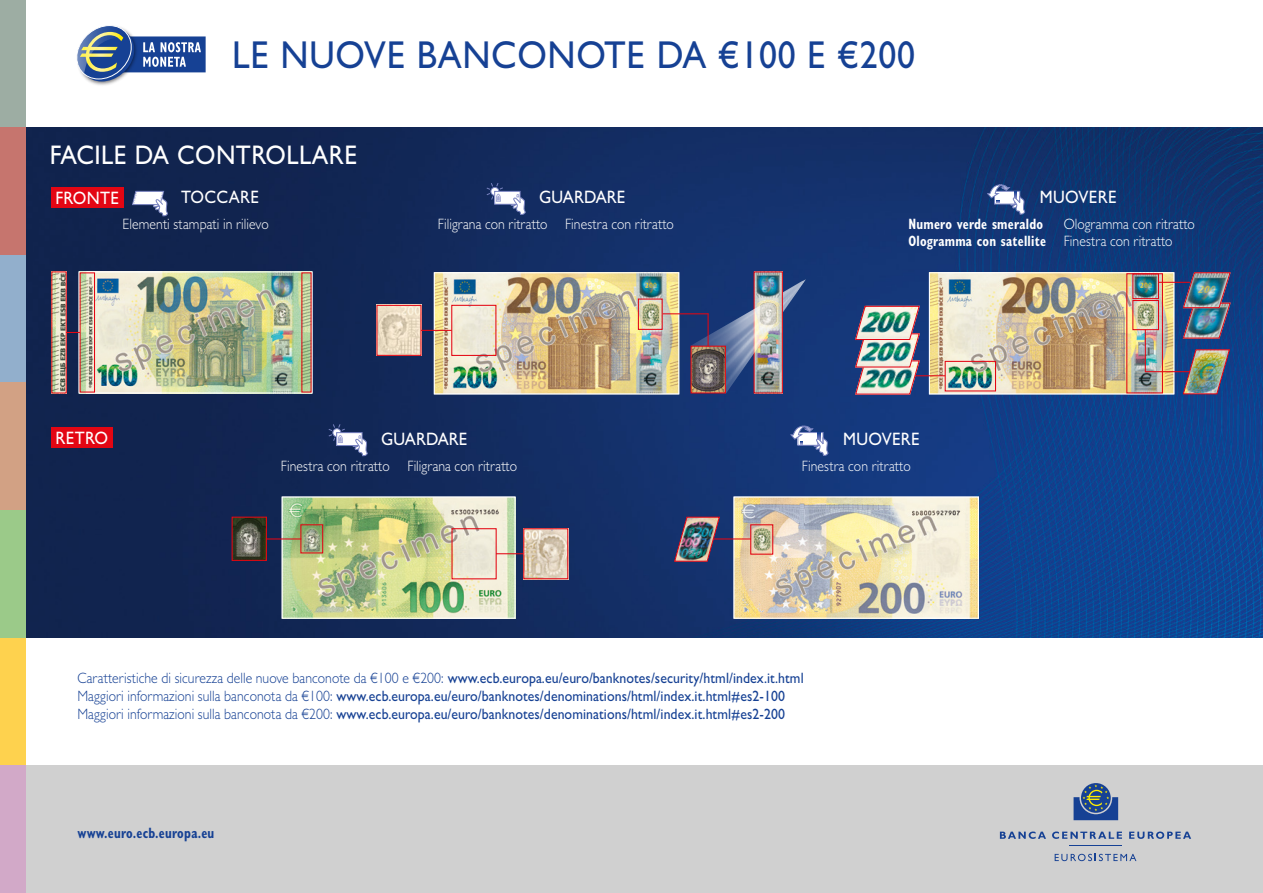
<style>
.page{position:relative;width:1263px;height:893px;background:#fff}
.page>*{position:absolute;margin:0;border:0;box-sizing:border-box;transform-origin:0 0}
.t1{font:500 39px "Gill Sans MT Pro";letter-spacing:.02em;color:#164194;scale:.92 1}
.t2{font:500 27px "Gill Sans MT Pro";letter-spacing:.02em;color:#fff;scale:.92 1}
.t3{font:500 18px "Gill Sans MT Pro";letter-spacing:.02em;color:#fff;scale:.92 1}
.t4{font:500 15px/18px "Gill Sans MT Pro";letter-spacing:.005em;color:#164194;scale:.92 1}
.t5{font:300 15px/16.5px "Gill Sans MT Pro";letter-spacing:.005em;color:#fff;scale:.92 1}
.t6{font:700 condensed 15px/16.5px "Gill Sans MT Pro";letter-spacing:.02em;color:#fff;scale:.85 1}
.t7{font:700 condensed 15px "Gill Sans MT Pro";letter-spacing:.02em;color:#164194;scale:.85 1}
.s1{font-weight:300}
</style>
<div class="page">
<div style="left:0;top:765px;width:1263px;height:128px;background:#d0d0d0"></div>
<svg style="left:1073px;top:784px;width:45px;height:36px"></svg>
<hr style="left:1070px;top:845px;width:52px;height:1px;background:#164194">
<svg style="left:1000px;top:831px;width:46px;height:8px"></svg>
<svg style="left:1052px;top:831px;width:70px;height:8px"></svg>
<svg style="left:1129px;top:831px;width:62px;height:8px"></svg>
<svg style="left:1055px;top:854px;width:81px;height:7px"></svg>
<img style="left:26px;top:128px;width:1237px;height:510px">
<img style="left:378px;top:307px;width:41px;height:47px">
<div style="left:376px;top:305px;width:45px;height:51px;border:1px solid #e30613"></div>
<img style="left:851px;top:305px;width:73px;height:90px">
<img style="left:673px;top:516px;width:48px;height:46px">
<img style="left:1182px;top:348px;width:48px;height:47px">
<img style="left:1179px;top:272px;width:55px;height:67px">
<img style="left:234px;top:519px;width:31px;height:40px">
<div style="left:232px;top:517px;width:35px;height:44px;border:1px solid #e30613"></div>
<img style="left:525px;top:530px;width:41px;height:47px">
<div style="left:523px;top:528px;width:45px;height:51px;border:1px solid #e30613"></div>
<img style="left:53px;top:273px;width:12px;height:118px">
<div style="left:51px;top:271px;width:16px;height:122px;border:1px solid #e30613"></div>
<img style="left:783px;top:278px;width:24px;height:34px">
<img style="left:755px;top:273px;width:26px;height:118px">
<div style="left:753px;top:271px;width:30px;height:122px;border:1px solid #e30613"></div>
<img style="left:690px;top:303px;width:86px;height:90px">
<img style="left:692px;top:348px;width:32px;height:43px">
<div style="left:690px;top:346px;width:36px;height:47px;border:1px solid #e30613"></div>
<img style="left:82px;top:273px;width:228px;height:118px">
<div style="left:79px;top:271px;width:233px;height:122px;border:1px solid #fff"></div>
<img style="left:284px;top:499px;width:230px;height:118px">
<div style="left:282px;top:497px;width:234px;height:122px;border:1px solid #fff"></div>
<img style="left:931px;top:274px;width:241px;height:118px">
<div style="left:929px;top:272px;width:245px;height:122px;border:1px solid #fff"></div>
<img style="left:436px;top:274px;width:241px;height:118px">
<div style="left:434px;top:272px;width:245px;height:122px;border:1px solid #fff"></div>
<svg style="left:735px;top:499px;width:242px;height:118px;background:#ddd4b7"></svg>
<div style="left:733px;top:497px;width:246px;height:122px;border:1px solid #fff"></div>
<div style="left:1126px;top:273px;width:37px;height:120px;border:1px solid #e30613"></div>
<div style="left:80px;top:272px;width:15px;height:121px;border:1px solid #e30613"></div>
<div style="left:638px;top:299px;width:25px;height:31px;border:1px solid #e30613"></div>
<div style="left:451px;top:305px;width:45px;height:51px;border:1px solid #e30613"></div>
<div style="left:1132px;top:273px;width:27px;height:26px;border:1px solid #e30613"></div>
<div style="left:1132px;top:300px;width:27px;height:30px;border:1px solid #e30613"></div>
<div style="left:945px;top:361px;width:51px;height:30px;border:1px solid #e30613"></div>
<hr style="left:663px;top:313px;width:45px;height:1px;background:#e30613">
<svg style="left:496px;top:553px;width:27px;height:1px"></svg>
<hr style="left:915px;top:375px;width:30px;height:1px;background:#e30613">
<hr style="left:1158px;top:282px;width:32px;height:1px;background:#e30613">
<hr style="left:1145px;top:371px;width:45px;height:1px;background:#e30613">
<hr style="left:421px;top:330px;width:31px;height:1px;background:#e30613">
<svg style="left:66px;top:332px;width:14px;height:1px"></svg>
<hr style="left:707px;top:313px;width:2px;height:34px;background:#e30613">
<hr style="left:1145px;top:329px;width:1px;height:43px;background:#e30613">
<div style="left:750px;top:524px;width:23px;height:31px;border:1px solid #e30613"></div>
<div style="left:300px;top:524px;width:23px;height:29px;border:1px solid #e30613"></div>
<hr style="left:713px;top:538px;width:38px;height:1px;background:#e30613">
<hr style="left:266px;top:538px;width:35px;height:1px;background:#e30613">
<img style="left:90px;top:82px;width:25px;height:3px">
<svg style="left:77px;top:25px;width:129px;height:57px"></svg>
<div style="left:51px;top:187px;width:72px;height:21px;background:#e30613"></div>
<div style="left:51px;top:427px;width:61px;height:21px;background:#e30613"></div>
<svg style="left:987px;top:185px;width:38px;height:31px"></svg>
<div style="left:495px;top:191px;width:25px;height:13px;background:#fff"></div>
<div style="left:494px;top:191px;width:26px;height:14px;border:1px solid #7882bf"></div>
<svg style="left:486px;top:182px;width:17px;height:20px"></svg>
<svg style="left:510px;top:194px;width:16px;height:21px"></svg>
<svg style="left:132px;top:191px;width:36px;height:28px"></svg>
<div style="left:337px;top:433px;width:25px;height:13px;background:#fff"></div>
<div style="left:336px;top:432px;width:26px;height:14px;border:1px solid #7882bf"></div>
<svg style="left:328px;top:424px;width:17px;height:19px"></svg>
<svg style="left:352px;top:435px;width:16px;height:21px"></svg>
<svg style="left:790px;top:426px;width:38px;height:31px"></svg>
<div style="left:0;top:0;width:26px;height:128px;background:#9dada3"></div>
<div style="left:0;top:128px;width:26px;height:127px;background:#c6756e"></div>
<div style="left:0;top:255px;width:26px;height:128px;background:#92afcc"></div>
<div style="left:0;top:383px;width:26px;height:127px;background:#d2a184"></div>
<div style="left:0;top:510px;width:26px;height:128px;background:#9bca89"></div>
<div style="left:0;top:638px;width:26px;height:127px;background:#fed24e"></div>
<div style="left:0;top:765px;width:26px;height:128px;background:#d2a9c8"></div>
<h1 class="t1" style="left:232px;top:32px;width:744px">LE NUOVE BANCONOTE DA €100 E €200</h1>
<h2 class="t2" style="left:50px;top:139px;width:336px">FACILE DA CONTROLLARE</h2>
<p class="t3" style="left:56px;top:187px;width:71px">FRONTE</p>
<p class="t3" style="left:181px;top:187px;width:86px">TOCCARE</p>
<p class="t3" style="left:539px;top:187px;width:95px">GUARDARE</p>
<p class="t3" style="left:1040px;top:187px;width:85px">MUOVERE</p>
<p class="t5" style="left:122px;top:216px;width:160px">Elementi stampati in rilievo</p>
<p class="t5" style="left:438px;top:216px;width:258px">Filigrana con ritratto Finestra con ritratto</p>
<p class="t6" style="left:908px;top:216px;width:163px">Numero verde smeraldo<br>Ologramma con satellite</p>
<p class="t5" style="left:1064px;top:216px;width:144px">Ologramma con ritratto<br>Finestra con ritratto</p>
<p class="t3" style="left:56px;top:427px;width:59px">RETRO</p>
<p class="t3" style="left:381px;top:428px;width:95px">GUARDARE</p>
<p class="t5" style="left:281px;top:457px;width:120px">Finestra con ritratto</p>
<p class="t5" style="left:407px;top:457px;width:121px">Filigrana con ritratto</p>
<p class="t3" style="left:843px;top:428px;width:85px">MUOVERE</p>
<p class="t5" style="left:802px;top:457px;width:120px">Finestra con ritratto</p>
<p class="t4" style="left:77px;top:669px;width:791px"><span class="s1">Caratteristiche di sicurezza delle nuove banconote da €100 e €200:</span> www.ecb.europa.eu/euro/banknotes/security/html/index.it.html<br><span class="s1">Maggiori informazioni sulla banconota da €100:</span> www.ecb.europa.eu/euro/banknotes/denominations/html/index.it.html#es2-100<br><span class="s1">Maggiori informazioni sulla banconota da €200:</span> www.ecb.europa.eu/euro/banknotes/denominations/html/index.it.html#es2-200</p>
<p class="t7" style="left:77px;top:824px;width:163px">www.euro.ecb.europa.eu</p>
</div>
